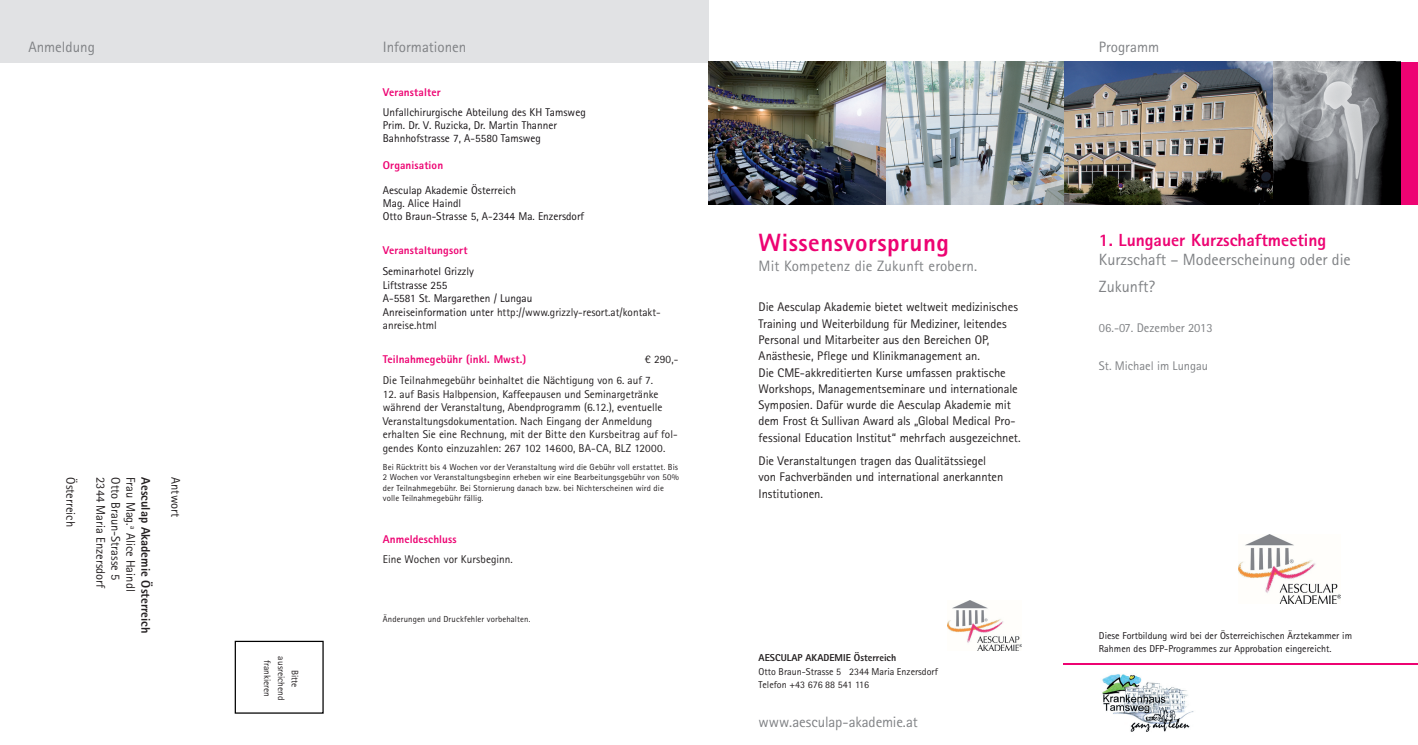
<style>
.page{position:relative;width:1418px;height:745px;background:#fff}
.page>*{position:absolute;margin:0;border:0;box-sizing:border-box;transform-origin:0 0}
.t1{font:800 25px "Rotis Sans Serif Pro";letter-spacing:.02em;color:#ed0372}
.t2{font:800 17.5px "Rotis Sans Serif Pro";color:#ed0372}
.t3{font:16.25px/27px "Rotis Sans Serif Pro";color:#808285}
.t4{font:15px "Rotis Sans Serif Pro";color:#808285}
.t5{font:12.5px/16.2px "Rotis Sans Serif Pro";letter-spacing:-.005em;color:#231f20}
.t6{font:12.5px "Rotis Sans Serif Pro";color:#808285}
.t7{font:800 12.5px "Rotis Sans Serif Pro";color:#231f20}
.t8{font:11.25px/13.5px "Rotis Sans Serif Pro";color:#231f20}
.t9{font:11.25px/13px "Rotis Sans Serif Pro";color:#181417}
.t10{font:800 11.25px "Rotis Sans Serif Pro";letter-spacing:.01em;color:#ed0372}
.t11{font:10px/12px "Rotis Sans Serif Pro";color:#181417}
.t12{font:10px/13.8px "Rotis Sans Serif Pro";color:#231f20}
.t13{font:800 10px "Rotis Sans Serif Pro";color:#231f20}
.t14{font:9.38px/13.8px "Rotis Sans Serif Pro";color:#231f20;text-align:center}
.t15{font:8.75px/10.5px "Rotis Sans Serif Pro";letter-spacing:.015em;color:#231f20}
.s1{color:#231f20}
</style>
<div class="page">
<img style="left:1238px;top:534px;width:101px;height:69px">
<div style="left:0;top:0;width:709px;height:62px;background:#e1e2e4"></div>
<div style="left:235px;top:640px;width:89px;height:73px;border:1px solid #000"></div>
<img style="left:1063px;top:62px;width:210px;height:142px">
<svg style="left:1273px;top:62px;width:127px;height:142px;background:#67696c"></svg>
<div style="left:1400px;top:62px;width:17px;height:142px;background:#ed0372"></div>
<hr style="left:1063px;top:663px;width:354px;height:1px;background:#ed0372">
<img style="left:1102px;top:674px;width:92px;height:58px">
<img style="left:709px;top:62px;width:177px;height:142px">
<img style="left:886px;top:62px;width:177px;height:142px">
<img style="left:947px;top:600px;width:74px;height:50px">
<p class="t4" style="left:28px;top:38px;width:68px">Anmeldung</p>
<p class="t4" style="left:383px;top:38px;width:85px">Informationen</p>
<p class="t4" style="left:1098px;top:38px;width:62px">Programm</p>
<p class="t5" style="left:139px;top:477px;width:116px;rotate:90deg">Frau Mag.<sup>a</sup> Alice Haindl</p>
<p class="t7" style="left:153px;top:477px;width:158px;rotate:90deg">Aesculap Akademie Österreich</p>
<p class="t5" style="left:184px;top:477px;width:42px;rotate:90deg">Antwort</p>
<p class="t5" style="left:79px;top:477px;width:51px;rotate:90deg">Österreich</p>
<p class="t5" style="left:109px;top:477px;width:113px;rotate:90deg">2344 Maria Enzersdorf</p>
<p class="t5" style="left:124px;top:477px;width:105px;rotate:90deg">Otto Braun-Strasse 5</p>
<p class="t14" style="left:302px;top:656px;width:45px;rotate:90deg">Bitte ausreichend frankieren</p>
<p class="t10" style="left:383px;top:85px;width:59px">Veranstalter</p>
<p class="t9" style="left:383px;top:106px;width:204px">Unfallchirurgische Abteilung des KH Tamsweg<br>Prim. Dr. V. Ruzicka, Dr. Martin Thanner<br>Bahnhofstrasse 7, A-5580 Tamsweg</p>
<p class="t10" style="left:383px;top:158px;width:62px">Organisation</p>
<p class="t9" style="left:383px;top:184px;width:203px">Aesculap Akademie Österreich<br>Mag. Alice Haindl<br>Otto Braun-Strasse 5, A-2344 Ma. Enzersdorf</p>
<p class="t10" style="left:383px;top:243px;width:86px">Veranstaltungsort</p>
<p class="t9" style="left:383px;top:264px;width:279px;line-height:13.5px">Seminarhotel Grizzly<br>Liftstrasse 255<br>A-5581 St. Margarethen / Lungau<br>Anreiseinformation unter <span class="s1">http://www.grizzly-resort.at/kontakt&shy;anreise.html</span></p>
<p class="t10" style="left:383px;top:352px;width:145px">Teilnahmegebühr (inkl. Mwst.)</p>
<p class="t8" style="left:383px;top:349px;width:297px;line-height:20.6px;text-indent:262px">€ 290,-<br>Die Teilnahmegebühr beinhaltet die Nächtigung von 6. auf 7.</p>
<p class="t8" style="left:383px;top:387px;width:296px">12. auf Basis Halbpension, Kaffeepausen und Seminargetränke während der Veranstaltung, Abendprogramm (6.12.), eventuelle Veranstaltungsdokumentation. Nach Eingang der Anmeldung erhalten Sie eine Rechnung, mit der Bitte den Kursbeitrag auf fol&shy;gendes Konto einzuzahlen: 267 102 14600, BA-CA, BLZ 12000.</p>
<p class="t15" style="left:383px;top:461px;width:297px">Bei Rücktritt bis 4 Wochen vor der Veranstaltung wird die Gebü hr voll erstattet. Bis 2 Wochen vor Veranstaltungsbeginn erheben wir eine Bearbeitungsgebü hr von 50% der Teilnahmegebü hr. Bei Stornierung danach bzw. bei Nichterscheinen wird die volle Teilnahmegebühr fällig.</p>
<p class="t10" style="left:383px;top:531px;width:75px">Anmeldeschluss</p>
<p class="t8" style="left:383px;top:552px;width:131px">Eine Wochen vor Kursbeginn.</p>
<p class="t15" style="left:383px;top:613px;width:149px">Änderungen und Druckfehler vorbehalten.</p>
<h1 class="t1" style="left:758px;top:226px;width:192px">Wissensvorsprung</h1>
<p class="t4" style="left:758px;top:256px;width:220px">Mit Kompetenz die Zukunft erobern.</p>
<p class="t5" style="left:758px;top:299px;width:264px">Die Aesculap Akademie bietet weltweit medizinisches Training und Weiterbildung für Mediziner, leitendes Personal und Mitarbeiter aus den Bereichen OP, Anästhesie, Pflege und Klinikmanagement an.<br>Die CME-akkreditierten Kurse umfassen praktische Workshops, Managementseminare und internationale Symposien. Dafür wurde die Aesculap Akademie mit dem Frost &amp; Sullivan Award als „Global Medical Pro&shy;fessional Education Institut“ mehrfach ausgezeichnet.</p>
<p class="t5" style="left:758px;top:452px;width:246px">Die Veranstaltungen tragen das Qualitätssiegel von Fachverbänden und international anerkannten<br>Institutionen.</p>
<p class="t13" style="left:758px;top:650px;width:139px">AESCULAP AKADEMIE Österreich</p>
<p class="t12" style="left:758px;top:664px;width:181px">Otto Braun-Strasse 5 2344 Maria Enzersdorf<br>Telefon +43 676 88 541 116</p>
<p class="t4" style="left:758px;top:712px;width:161px">www.aesculap-akademie.at</p>
<h2 class="t2" style="left:1098px;top:228px;width:229px">1. Lungauer Kurzschaftmeeting</h2>
<h3 class="t3" style="left:1098px;top:246px;width:253px">Kurzschaft – Modeerscheinung oder die<br>Zukunft?</h3>
<p class="t6" style="left:1098px;top:320px;width:115px">06.-07. Dezember 2013</p>
<p class="t6" style="left:1098px;top:358px;width:111px">St. Michael im Lungau</p>
<p class="t11" style="left:1098px;top:629px;width:255px">Diese Fortbildung wird bei der Österreichischen Ärztekammer im<br>Rahmen des DFP-Programmes zur Approbation eingereicht.</p>
</div>
